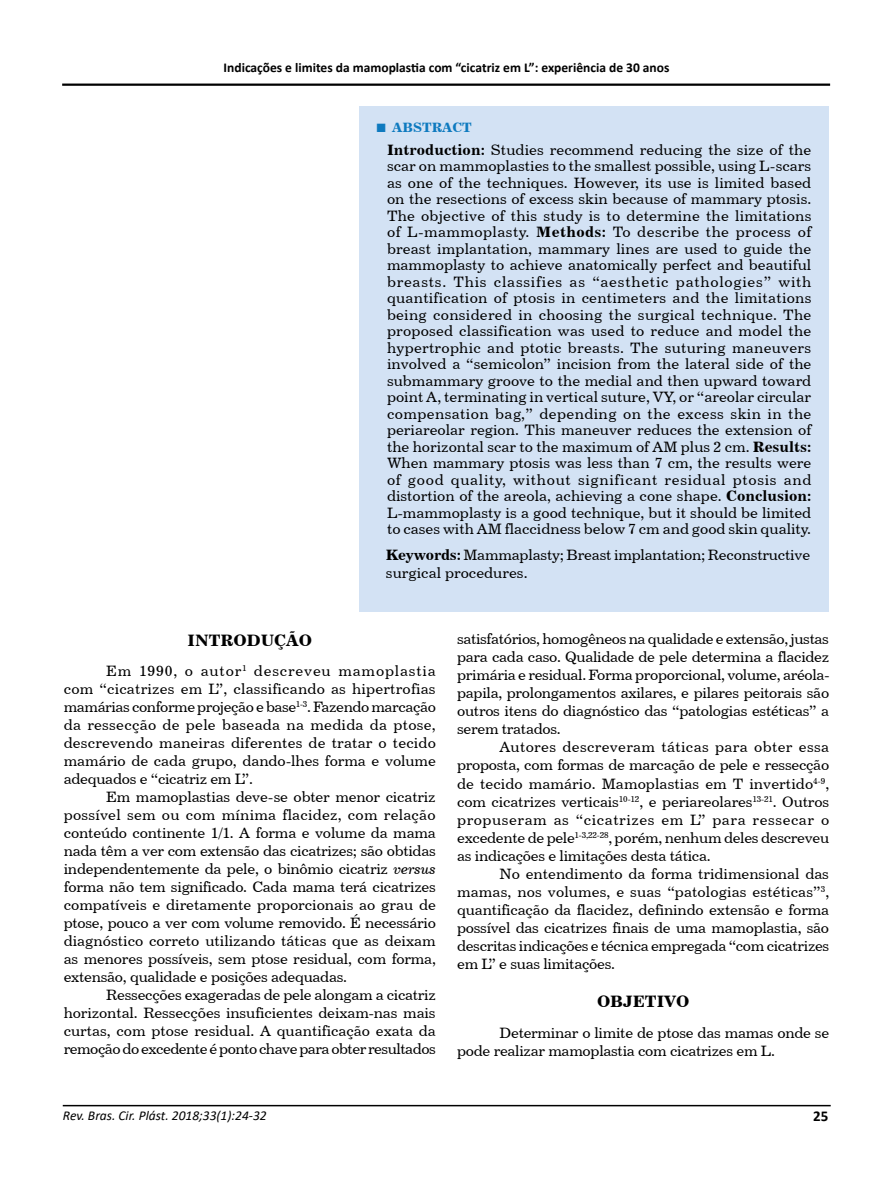
<style>
.page{position:relative;width:893px;height:1191px;background:#fff}
.page>*{position:absolute;margin:0;border:0;box-sizing:border-box;transform-origin:0 0}
.t1{font:16.5px "Century 731 BT Bold A";color:#000}
.t2{font:15px/18px "Century 731 BT Roman A";letter-spacing:-.02em;color:#000;text-align:justify}
.t3{font:700 15px "Calibri";color:#000}
.t4{font:700 13.5px "Calibri";color:#000}
.t5{font:italic 13.5px "Calibri";color:#000}
.t6{font:13.5px "Century 731 BT Bold A";color:#0e7abf}
.s1{font-family:"Times New Roman";font-weight:700;font-size:18px}
.s2{font-family:"Century 731 BT Bold A"}
.s3{font-family:"Century 731 BT Italic A"}
</style>
<div class="page">
<hr style="left:63px;top:1104px;width:768px;height:2px;background:#000">
<hr style="left:62px;top:84px;width:768px;height:2px;background:#000">
<div style="left:359px;top:106px;width:470px;height:506px;background:#d3e2f4"></div>
<p class="t4" style="left:224px;top:58px;width:447px">Indicações e limites da mamoplastia com “cicatriz em L”: experiência de 30 anos</p>
<p class="t6" style="left:376px;top:119px;width:98px"><span class="s1">■</span> ABSTRACT</p>
<p class="t2" style="left:387px;top:141px;width:426px;line-height:16.5px"><span class="s2">Introduction:</span> Studies recommend reducing the size of the scar on mammoplasties to the smallest possible, using L-scars as one of the techniques. However, its use is limited based on the resections of excess skin because of mammary ptosis.<br>The objective of this study is to determine the limitations of L-mammoplasty. <span class="s2">Methods:</span> To describe the process of breast implantation, mammary lines are used to guide the mammoplasty to achieve anatomically perfect and beautiful breasts. This classifies as “aesthetic pathologies” with quantification of ptosis in centimeters and the limitations being considered in choosing the surgical technique. The proposed classification was used to reduce and model the hypertrophic and ptotic breasts. The suturing maneuvers involved a “semicolon” incision from the lateral side of the submammary groove to the medial and then upward toward point A, terminating in vertical suture, VY, or “areolar circular compensation bag,” depending on the excess skin in the periareolar region. This maneuver reduces the extension of the horizontal scar to the maximum of AM plus 2 cm. <span class="s2">Results:<br></span>When mammary ptosis was less than 7 cm, the results were of good quality, without significant residual ptosis and distortion of the areola, achieving a cone shape. <span class="s2">Conclusion:<br></span>L-mammoplasty is a good technique, but it should be limited to cases with AM flaccidness below 7 cm and good skin quality.</p>
<p class="t2" style="left:386px;top:545px;width:426px"><span class="s2">Keywords:</span> Mammaplasty; Breast implantation; Reconstructive surgical procedures.</p>
<p class="t1" style="left:188px;top:629px;width:126px">INTRODUÇÃO</p>
<p class="t2" style="left:64px;top:662px;width:374px;text-indent:43px">Em 1990, o autor<sup>1</sup> descreveu mamoplastia com “cicatrizes em L”, classificando as hipertrofias mamárias conforme projeção e base<sup>1-3</sup>. Fazendo marcação da ressecção de pele baseada na medida da ptose, descrevendo maneiras diferentes de tratar o tecido mamário de cada grupo, dando-lhes forma e volume adequados e “cicatriz em L”.</p>
<p class="t2" style="left:64px;top:788px;width:374px;text-indent:43px">Em mamoplastias deve-se obter menor cicatriz possível sem ou com mínima flacidez, com relação conteúdo continente 1/1. A forma e volume da mama nada têm a ver com extensão das cicatrizes; são obtidas independentemente da pele, o binômio cicatriz <span class="s3">versus </span>forma não tem significado. Cada mama terá cicatrizes compatíveis e diretamente proporcionais ao grau de ptose, pouco a ver com volume removido. É necessário diagnóstico correto utilizando táticas que as deixam as menores possíveis, sem ptose residual, com forma, extensão, qualidade e posições adequadas.</p>
<p class="t2" style="left:64px;top:986px;width:374px;text-indent:43px">Ressecções exageradas de pele alongam a cicatriz horizontal. Ressecções insuficientes deixam-nas mais curtas, com ptose residual. A quantificação exata da remoção do excedente é ponto chave para obter resultados</p>
<p class="t2" style="left:457px;top:630px;width:374px">satisfatórios, homogêneos na qualidade e extensão, justas para cada caso. Qualidade de pele determina a flacidez primária e residual. Forma proporcional, volume, aréola&shy;papila, prolongamentos axilares, e pilares peitorais são outros itens do diagnóstico das “patologias estéticas” a serem tratados.</p>
<p class="t2" style="left:457px;top:738px;width:374px;text-indent:43px">Autores descreveram táticas para obter essa proposta, com formas de marcação de pele e ressecção de tecido mamário. Mamoplastias em T invertido<sup>4-9</sup>, com cicatrizes verticais<sup>10-12</sup>, e periareolares<sup>13-21</sup>. Outros propuseram as “cicatrizes em L” para ressecar o excedente de pele<sup>1-3,22-28</sup>, porém, nenhum deles descreveu as indicações e limitações desta tática.</p>
<p class="t2" style="left:457px;top:864px;width:374px;text-indent:43px">No entendimento da forma tridimensional das mamas, nos volumes, e suas “patologias estéticas”<sup>3</sup>, quantificação da flacidez, definindo extensão e forma possível das cicatrizes finais de uma mamoplastia, são descritas indicações e técnica empregada “com cicatrizes em L” e suas limitações.</p>
<p class="t1" style="left:597px;top:991px;width:94px">OBJETIVO</p>
<p class="t2" style="left:457px;top:1023px;width:374px;text-indent:43px">Determinar o limite de ptose das mamas onde se pode realizar mamoplastia com cicatrizes em L.</p>
<p class="t5" style="left:63px;top:1105px;width:205px">Rev. Bras. Cir. Plást. 2018;33(1):24-32</p>
<p class="t3" style="left:813px;top:1105px;width:17px">25</p>
</div>
